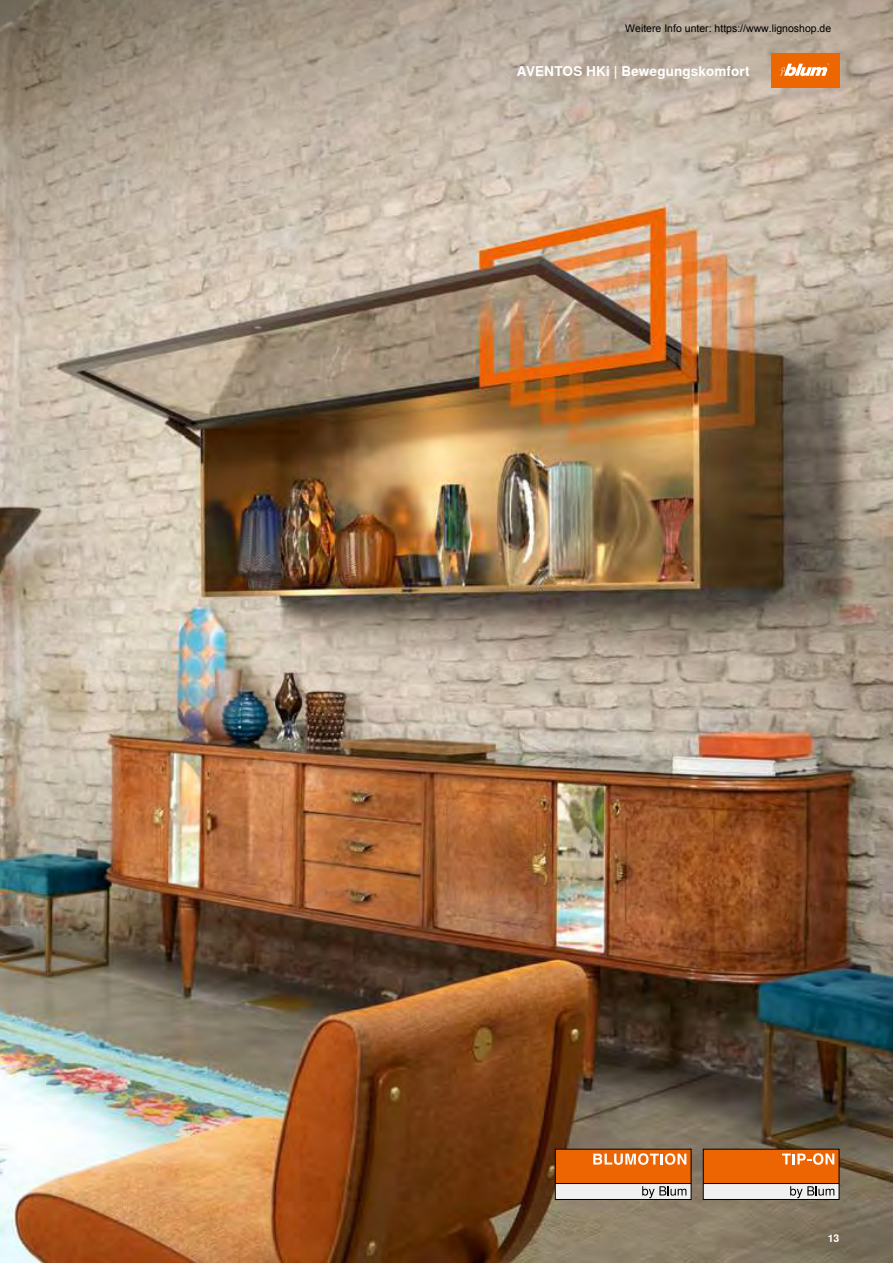
<style>
.page{position:relative;width:893px;height:1263px;background:#fff}
.page>*{position:absolute;margin:0;border:0;box-sizing:border-box;transform-origin:0 0}
.t1{font:700 13.5px "Nimbus Sans Global";letter-spacing:.01em;color:#fff}
.t2{font:10.5px "Arial";color:#000}
.t3{font:700 10.5px "Nimbus Sans Global";color:#fff}
</style>
<div class="page">
<img style="left:0;top:619px;width:893px;height:644px">
<img style="left:0;top:0;width:893px;height:619px">
<svg style="left:0;top:0;width:386px;height:611px;background:#ac9c89"></svg>
<div style="left:555px;top:1183px;width:136px;height:16px;background:#f0f0f0"></div>
<div style="left:555px;top:1149px;width:136px;height:34px;background:#ec6502"></div>
<hr style="left:555px;top:1183px;width:136px;height:1px;background:#000">
<div style="left:555px;top:1149px;width:136px;height:51px;border:1px solid #000"></div>
<svg style="left:593px;top:1153px;width:93px;height:12px"></svg>
<svg style="left:642px;top:1186px;width:44px;height:12px"></svg>
<div style="left:703px;top:1183px;width:136px;height:16px;background:#f0f0f0"></div>
<div style="left:703px;top:1149px;width:136px;height:34px;background:#ec6502"></div>
<hr style="left:703px;top:1183px;width:136px;height:1px;background:#000">
<div style="left:703px;top:1149px;width:136px;height:51px;border:1px solid #000"></div>
<svg style="left:782px;top:1153px;width:52px;height:12px"></svg>
<svg style="left:790px;top:1186px;width:44px;height:12px"></svg>
<div style="left:771px;top:54px;width:68px;height:34px;background:#ec6602"></div>
<svg style="left:780px;top:63px;width:49px;height:13px"></svg>
<p class="t2" style="left:625px;top:21px;width:208px">Weitere Info unter: https://www.lignoshop.de</p>
<p class="t1" style="left:517px;top:63px;width:234px">AVENTOS HKi | Bewegungskomfort</p>
<p class="t3" style="left:828px;top:1232px;width:13px">13</p>
</div>
